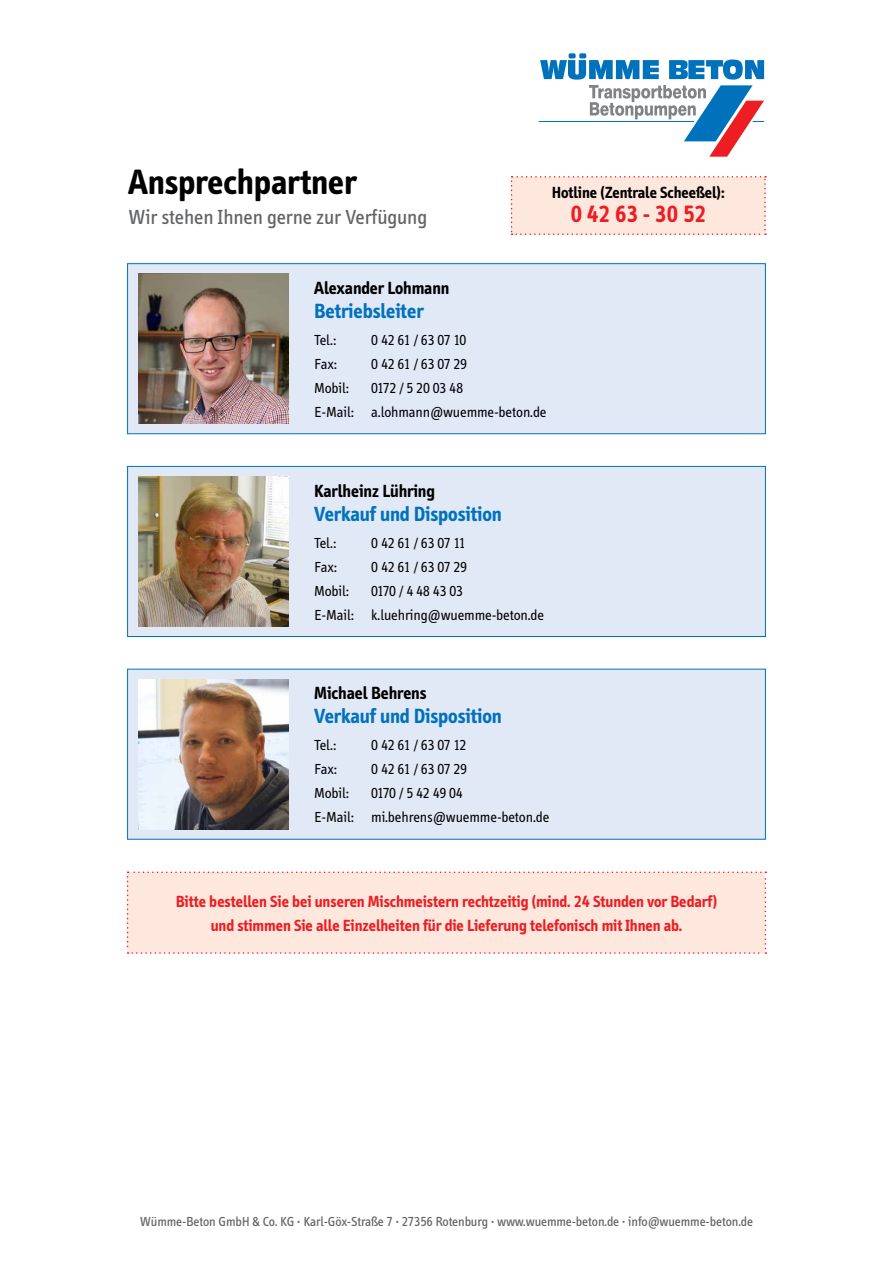
<style>
.page{position:relative;width:893px;height:1263px;background:#fff}
.page>*{position:absolute;margin:0;border:0;box-sizing:border-box;transform-origin:0 0}
.t1{font:700 36px "Info";color:#000}
.t2{font:700 24px "Info";letter-spacing:-.01em;color:#ed1d24}
.t3{font:700 21px "Info";color:#0072bc}
.t4{font:21px "Info";color:#636466}
.t5{font:700 18px "Info";color:#000}
.t6{font:700 16.5px/24px "Info";color:#ed1d24;text-align:center}
.t7{font:700 16.5px "Info";color:#000}
.t8{font:15px/24px "Info";color:#000}
.t9{font:13.5px "Info";color:#636466}
</style>
<div class="page">
<hr style="left:539px;top:121px;width:155px;height:1px;background:#0072bc">
<svg style="left:540px;top:53px;width:224px;height:104px"></svg>
<div style="left:127px;top:263px;width:639px;height:171px;background:#e1e8f6;border:1px solid #0072bc"></div>
<img style="left:138px;top:274px;width:150px;height:150px">
<div style="left:127px;top:669px;width:639px;height:171px;background:#e1e8f6"></div>
<img style="left:138px;top:679px;width:150px;height:150px">
<div style="left:127px;top:466px;width:639px;height:171px;background:#e1e8f6;border:1px solid #0072bc"></div>
<img style="left:138px;top:476px;width:150px;height:150px">
<div style="left:127px;top:871px;width:639px;height:83px;background:#fee7dc"></div>
<div style="left:511px;top:176px;width:255px;height:59px;background:#fee7dc"></div>
<h1 class="t1" style="left:128px;top:162px;width:230px">Ansprechpartner</h1>
<h3 class="t4" style="left:128px;top:206px;width:300px">Wir stehen Ihnen gerne zur Verfügung</h3>
<p class="t7" style="left:552px;top:183px;width:174px">Hotline (Zentrale Scheeßel):</p>
<h2 class="t2" style="left:570px;top:200px;width:137px">0 42 63 - 30 52</h2>
<p class="t5" style="left:314px;top:278px;width:137px">Alexander Lohmann</p>
<h3 class="t3" style="left:314px;top:299px;width:111px">Betriebsleiter</h3>
<p class="t8" style="left:314px;top:328px;width:23px">Tel.:</p>
<p class="t8" style="left:371px;top:328px;width:96px">0 42 61 / 63 07 10</p>
<p class="t8" style="left:314px;top:352px;width:24px">Fax:</p>
<p class="t8" style="left:371px;top:352px;width:97px">0 42 61 / 63 07 29</p>
<p class="t8" style="left:314px;top:376px;width:36px">Mobil:</p>
<p class="t8" style="left:314px;top:376px;width:234px;text-indent:57px">0172 / 5 20 03 48<br>E-Mail: a.lohmann@wuemme-beton.de</p>
<p class="t5" style="left:314px;top:480px;width:122px">Karlheinz Lühring</p>
<h3 class="t3" style="left:314px;top:502px;width:189px">Verkauf und Disposition</h3>
<p class="t8" style="left:314px;top:531px;width:23px">Tel.:</p>
<p class="t8" style="left:371px;top:531px;width:96px">0 42 61 / 63 07 11</p>
<p class="t8" style="left:314px;top:555px;width:24px">Fax:</p>
<p class="t8" style="left:371px;top:555px;width:97px">0 42 61 / 63 07 29</p>
<p class="t8" style="left:314px;top:579px;width:36px">Mobil:</p>
<p class="t8" style="left:314px;top:579px;width:231px;text-indent:57px">0170 / 4 48 43 03<br>E-Mail: k.luehring@wuemme-beton.de</p>
<p class="t5" style="left:314px;top:683px;width:114px">Michael Behrens</p>
<h3 class="t3" style="left:314px;top:704px;width:189px">Verkauf und Disposition</h3>
<p class="t8" style="left:314px;top:734px;width:23px">Tel.:</p>
<p class="t8" style="left:371px;top:734px;width:96px">0 42 61 / 63 07 12</p>
<p class="t8" style="left:314px;top:758px;width:24px">Fax:</p>
<p class="t8" style="left:371px;top:758px;width:97px">0 42 61 / 63 07 29</p>
<p class="t8" style="left:314px;top:782px;width:36px">Mobil:</p>
<p class="t8" style="left:314px;top:782px;width:237px;text-indent:57px">0170 / 5 42 49 04<br>E-Mail: mi.behrens@wuemme-beton.de</p>
<p class="t6" style="left:176px;top:889px;width:543px">Bitte bestellen Sie bei unseren Mischmeistern rechtzeitig (mind. 24 Stunden vor Bedarf) und stimmen Sie alle Einzelheiten für die Lieferung telefonisch mit Ihnen ab.</p>
<p class="t9" style="left:140px;top:1214px;width:615px">Wümme-Beton GmbH &amp; Co. KG · Karl-Göx-Straße 7 · 27356 Rotenburg · www.wuemme-beton.de · info@wuemme-beton.de</p>
</div>
